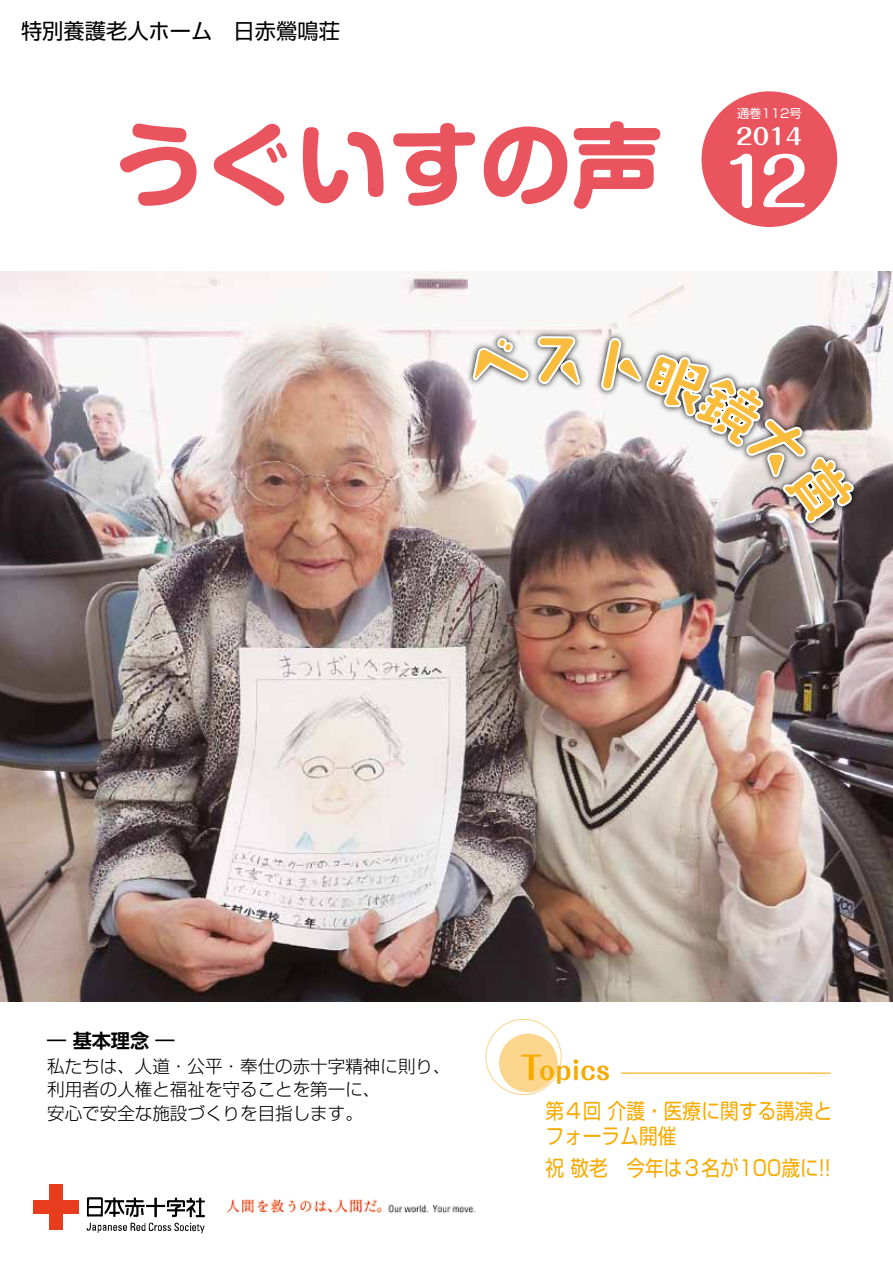
<style>
.page{position:relative;width:893px;height:1263px;background:#fff}
.page>*{position:absolute;margin:0;border:0;box-sizing:border-box;transform-origin:0 0}
.t1{font:700 91.35px "Shin M Go Pro";color:#ea545e}
.t2{font:700 65.85px "Maru Fo Pro";color:#fff}
.t3{font:700 25.5px "Maru Fo Pro";color:#f7ab00}
.t4{font:700 22.35px "Maru Fo Pro";color:#fff}
.t5{font:21.3px/25.5px "Soft Go Std";color:#f7ab00;scale:.88 1}
.t6{font:21.3px "Shin Go Pr 6 N";color:#000}
.t7{font:700 19.2px "Shin Go Pr 6 N De";color:#000}
.t8{font:300 17.55px/23.4px "Shin Go Pr 6 N";color:#000}
.t9{font:12.15px "Shin Go Pr 6 N";color:#fff}
.s1{font-size:31.95px}
</style>
<div class="page">
<img style="left:0;top:271px;width:892px;height:731px">
<div style="left:499px;top:1034px;width:59px;height:58px;background:#fcd68c;border-radius:50%"></div>
<div style="left:485px;top:1018px;width:78px;height:78px;border:3px solid #fff;border-radius:50%"></div>
<div style="left:485px;top:1019px;width:77px;height:76px;border:1px solid #fcd68c;border-radius:50%"></div>
<hr style="left:621px;top:1072px;width:209px;height:2px;background:#f7ab00">
<div style="left:49px;top:1184px;width:13px;height:46px;background:#e83c1f"></div>
<div style="left:33px;top:1200px;width:45px;height:13px;background:#e83c1f"></div>
<img style="left:86px;top:1197px;width:119px;height:37px">
<img style="left:226px;top:1199px;width:250px;height:15px">
<div style="left:701px;top:91px;width:136px;height:136px;background:#ea545e;border-radius:50%"></div>
<img style="left:365px;top:271px;width:527px;height:384px">
<svg style="left:470px;top:334px;width:112px;height:55px"></svg>
<img style="left:598px;top:271px;width:260px;height:431px">
<p class="t6" style="left:21px;top:14px;width:320px">特別養護老人ホーム　日赤鶯鳴荘</p>
<h1 class="t1" style="left:114px;top:90px;width:550px">うぐいすの声</h1>
<p class="t9" style="left:737px;top:104px;width:66px">通巻112号</p>
<p class="t4" style="left:736px;top:118px;width:68px">2014</p>
<h2 class="t2" style="left:722px;top:130px;width:88px">12</h2>
<p class="t7" style="left:47px;top:1025px;width:129px">̶ 基本理念 ̶</p>
<p class="t8" style="left:47px;top:1053px;width:405px">私たちは、人道・公平・奉仕の赤十字精神に則り、利用者の人権と福祉を守ることを第一に、<br>安心で安全な施設づくりを目指します。</p>
<h3 class="t3" style="left:520px;top:1050px;width:92px"><span class="s1">T</span>opics</h3>
<p class="t5" style="left:545px;top:1096px;width:327px">第４回 介護・医療に関する講演とフォーラム開催</p>
<p class="t5" style="left:545px;top:1153px;width:325px">祝 敬老　今年は３名が100歳に!!</p>
</div>
